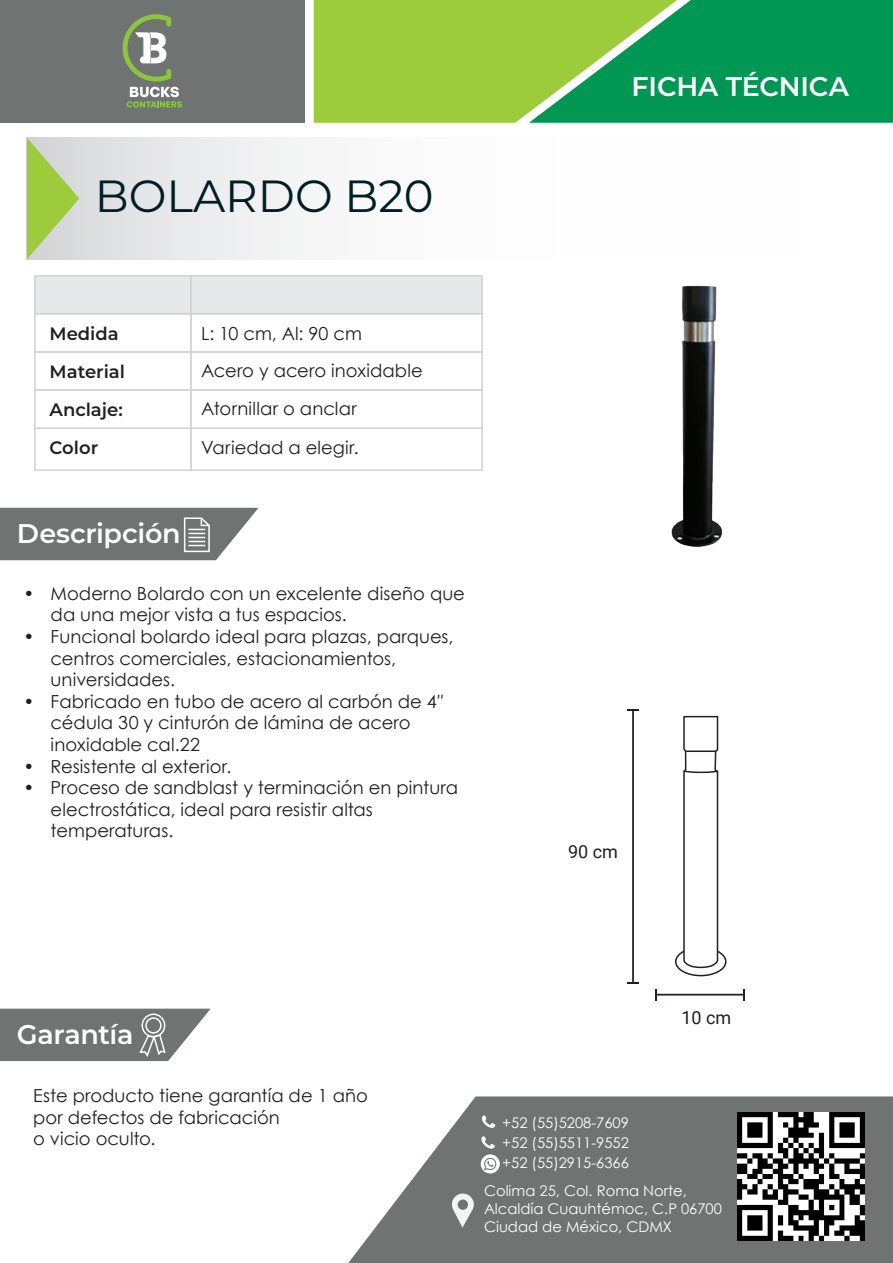
<style>
.page{position:relative;width:893px;height:1263px;background:#fff}
.page>*{position:absolute;margin:0;border:0;box-sizing:border-box;transform-origin:0 0}
.t1{font:100 45px "Montserrat";color:#001e25}
.t2{font:600 27px "Montserrat";letter-spacing:-.01em;color:#fff}
.t3{font:18px/21.6px "Century Gothic";letter-spacing:.005em;color:#231f20}
.t4{font:600 18px "Montserrat";color:#231f20}
.t5{font:100 18px "Montserrat";color:#231f20}
.t6{font:18px "Roboto";color:#231f20}
.t7{font:14.7px/20.1px "Century Gothic";color:#fff;text-align:justify}
</style>
<div class="page">
<div style="left:0;top:0;width:305px;height:123px;background:#6f7473"></div>
<svg style="left:123px;top:14px;width:59px;height:93px"></svg>
<svg style="left:314px;top:0;width:579px;height:123px;background:#52b24b"></svg>
<svg style="left:348px;top:1096px;width:545px;height:167px;background:#848887"></svg>
<div style="left:27px;top:138px;width:866px;height:121px;background:linear-gradient(to right,#e7e7e9,#fff)"></div>
<svg style="left:27px;top:138px;width:52px;height:121px;background:#b9d189"></svg>
<svg style="left:0;top:508px;width:258px;height:52px;background:#7c8180"></svg>
<svg style="left:0;top:1009px;width:211px;height:52px;background:#808484"></svg>
<div style="left:142px;top:1013px;width:23px;height:24px;border:2px solid #fff;border-radius:50%"></div>
<div style="left:145px;top:1017px;width:17px;height:16px;border:2px solid #fff;border-radius:50%"></div>
<svg style="left:481px;top:1136px;width:19px;height:37px"></svg>
<svg style="left:482px;top:1115px;width:13px;height:13px"></svg>
<svg style="left:452px;top:1193px;width:22px;height:34px"></svg>
<div style="left:34px;top:275px;width:158px;height:40px;background:#e7e8e9;border:2px solid #d1d2d4"></div>
<div style="left:190px;top:275px;width:293px;height:40px;background:#e7e8e9;border:2px solid #d1d2d4"></div>
<div style="left:34px;top:313px;width:158px;height:40px;background:#fff;border:2px solid #d1d2d4"></div>
<div style="left:190px;top:313px;width:293px;height:40px;background:#fff;border:2px solid #d1d2d4"></div>
<div style="left:34px;top:351px;width:158px;height:40px;background:#fff;border:2px solid #d1d2d4"></div>
<div style="left:190px;top:351px;width:293px;height:40px;background:#fff;border:2px solid #d1d2d4"></div>
<div style="left:34px;top:427px;width:158px;height:44px;background:#fff;border:2px solid #d1d2d4"></div>
<div style="left:190px;top:427px;width:293px;height:44px;background:#fff;border:2px solid #d1d2d4"></div>
<div style="left:34px;top:389px;width:158px;height:40px;background:#fff;border:2px solid #d1d2d4"></div>
<div style="left:190px;top:389px;width:293px;height:40px;background:#fff;border:2px solid #d1d2d4"></div>
<img style="left:671px;top:285px;width:52px;height:262px">
<img style="left:737px;top:1113px;width:128px;height:127px">
<hr style="left:632px;top:710px;width:2px;height:272px;background:#231f20">
<svg style="left:627px;top:982px;width:12px;height:1px"></svg>
<svg style="left:627px;top:709px;width:12px;height:2px"></svg>
<hr style="left:656px;top:994px;width:88px;height:1px;background:#231f20">
<svg style="left:743px;top:989px;width:2px;height:11px"></svg>
<svg style="left:655px;top:989px;width:2px;height:11px"></svg>
<svg style="left:675px;top:715px;width:52px;height:262px"></svg>
<h1 class="t1" style="left:95px;top:166px;width:340px">BOLARDO B20</h1>
<p class="t4" style="left:50px;top:320px;width:71px">Medida</p>
<p class="t4" style="left:50px;top:359px;width:77px">Material</p>
<p class="t3" style="left:201px;top:314px;width:223px;line-height:37.2px">L: 10 cm, Al: 90 cm<br>Acero y acero inoxidable</p>
<p class="t5" style="left:50px;top:397px;width:75px">Anclaje:</p>
<p class="t3" style="left:201px;top:389px;width:159px;line-height:38.4px">Atornillar o anclar<br>Variedad a elegir.</p>
<p class="t4" style="left:50px;top:435px;width:50px">Color</p>
<h2 class="t2" style="left:17px;top:514px;width:165px">Descripción</h2>
<p class="t3" style="left:51px;top:582px;width:416px;text-indent:-27px">• Moderno Bolardo con un excelente diseño que da una mejor vista a tus espacios.</p>
<p class="t3" style="left:51px;top:625px;width:404px;text-indent:-27px">• Funcional bolardo ideal para plazas, parques, centros comerciales, estacionamientos, universidades.</p>
<p class="t3" style="left:51px;top:690px;width:394px;text-indent:-27px">• Fabricado en tubo de acero al carbón de 4″ cédula 30 y cinturón de lámina de acero inoxidable cal.22</p>
<p class="t3" style="left:24px;top:755px;width:209px">• Resistente al exterior.</p>
<p class="t3" style="left:51px;top:777px;width:409px;text-indent:-27px">• Proceso de sandblast y terminación en pintura electrostática, ideal para resistir altas temperaturas.</p>
<h2 class="t2" style="left:632px;top:68px;width:219px">FICHA TÉCNICA</h2>
<p class="t6" style="left:568px;top:839px;width:51px">90 cm</p>
<h2 class="t2" style="left:17px;top:1015px;width:118px">Garantía</h2>
<p class="t3" style="left:33px;top:1084px;width:336px">Este producto tiene garantía de 1 año por defectos de fabricación<br>o vicio oculto.</p>
<p class="t6" style="left:681px;top:1005px;width:51px">10 cm</p>
<p class="t7" style="left:502px;top:1112px;width:128px">+52 (55)5208-7609 +52 (55)5511-9552 +52 (55)2915-6366</p>
<p class="t7" style="left:484px;top:1182px;width:239px;line-height:17.7px;text-align:left">Colima 25, Col. Roma Norte,<br>Alcaldía Cuauhtémoc, C.P 06700<br>Ciudad de México, CDMX</p>
</div>
